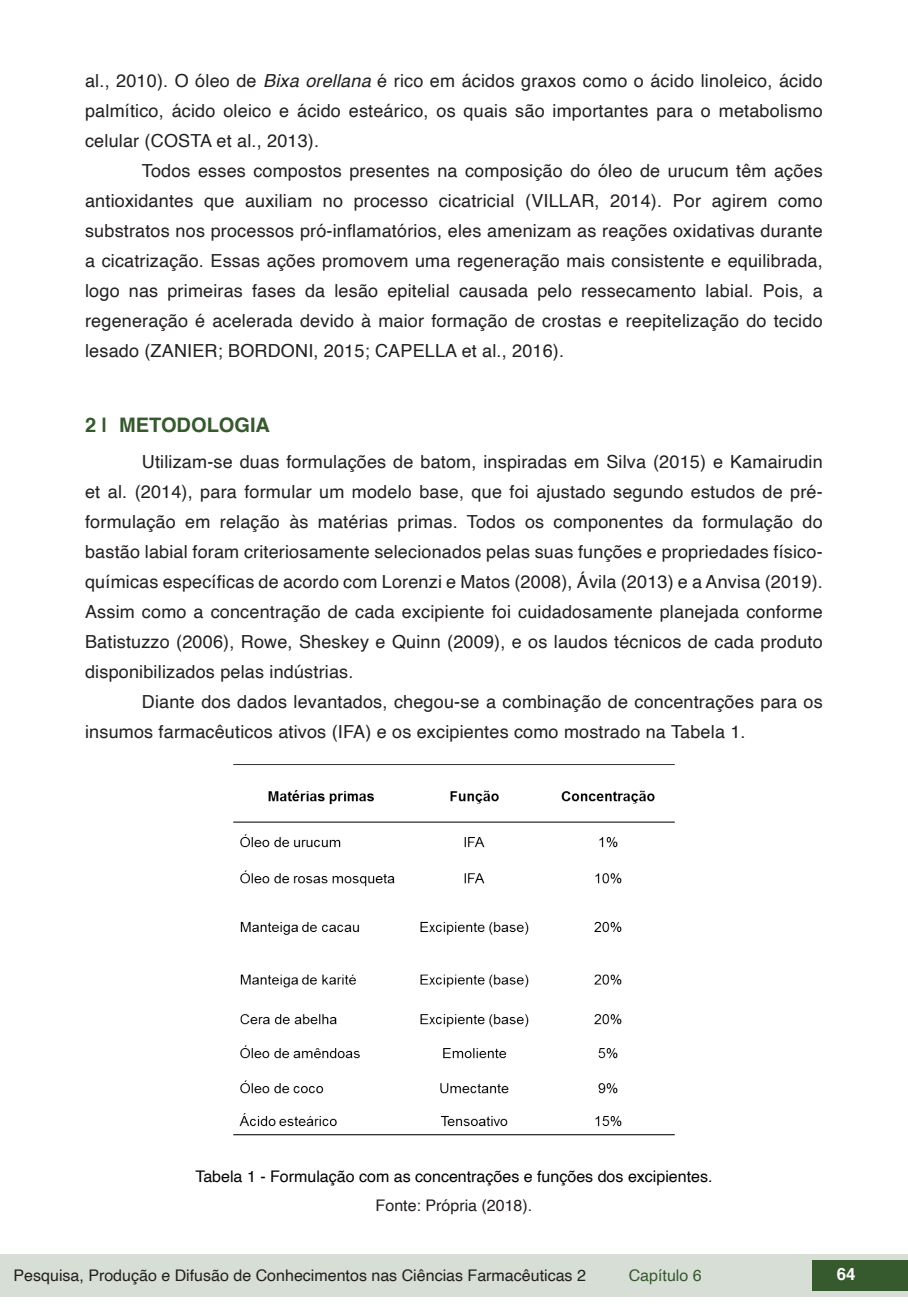
<style>
.page{position:relative;width:908px;height:1304px;background:#fff}
.page>*{position:absolute;margin:0;border:0;box-sizing:border-box;transform-origin:0 0}
.t1{font:700 20px "Helvetica";color:#36592e}
.txt{font:18px/30px "Helvetica";letter-spacing:.01em;color:#231f20;text-align:justify}
.t2{font:700 16.8px "Helvetica";color:#fff}
.fonte_tab_gra_imag{font:16px "Helvetica";color:#231f20}
.info_tab_graf_imag{font:16px "Helvetica";color:#000}
.t3{font:16px "Helvetica";color:#36592e}
.s1{font-style:italic}
</style>
<div class="page">
<div style="left:0;top:1254px;width:906px;height:43px;background:#d7ded5"></div>
<div style="left:812px;top:1261px;width:95px;height:30px;background:#36592e"></div>
<img style="left:234px;top:764px;width:440px;height:372px">
<p class="txt" style="left:85px;top:66px;width:738px">al., 2010). O óleo de <span class="s1">Bixa orellana</span> é rico em ácidos graxos como o ácido linoleico, ácido palmítico, ácido oleico e ácido esteárico, os quais são importantes para o metabolismo celular (COSTA et al., 2013).</p>
<p class="txt" style="left:85px;top:156px;width:739px;text-indent:57px">Todos esses compostos presentes na composição do óleo de urucum têm ações antioxidantes que auxiliam no processo cicatricial (VILLAR, 2014). Por agirem como substratos nos processos pró-inflamatórios, eles amenizam as reações oxidativas durante a cicatrização. Essas ações promovem uma regeneração mais consistente e equilibrada, logo nas primeiras fases da lesão epitelial causada pelo ressecamento labial. Pois, a regeneração é acelerada devido à maior formação de crostas e reepitelização do tecido lesado (ZANIER; BORDONI, 2015; CAPELLA et al., 2016).</p>
<p class="t1" style="left:85px;top:409px;width:186px">2 | METODOLOGIA</p>
<p class="txt" style="left:85px;top:447px;width:738px;text-indent:57px">Utilizam-se duas formulações de batom, inspiradas em Silva (2015) e Kamairudin et al. (2014), para formular um modelo base, que foi ajustado segundo estudos de pré&shy;formulação em relação às matérias primas. Todos os componentes da formulação do bastão labial foram criteriosamente selecionados pelas suas funções e propriedades físico&shy;químicas específicas de acordo com Lorenzi e Matos (2008), Ávila (2013) e a Anvisa (2019).<br>Assim como a concentração de cada excipiente foi cuidadosamente planejada conforme Batistuzzo (2006), Rowe, Sheskey e Quinn (2009), e os laudos técnicos de cada produto disponibilizados pelas indústrias.</p>
<p class="txt" style="left:85px;top:687px;width:738px;text-indent:57px">Diante dos dados levantados, chegou-se a combinação de concentrações para os insumos farmacêuticos ativos (IFA) e os excipientes como mostrado na Tabela 1.</p>
<p class="info_tab_graf_imag" style="left:195px;top:1164px;width:518px">Tabela 1 - Formulação com as concentrações e funções dos excipientes.</p>
<p class="fonte_tab_gra_imag" style="left:375px;top:1193px;width:158px">Fonte: Própria (2018).</p>
<p class="fonte_tab_gra_imag" style="left:14px;top:1263px;width:573px">Pesquisa, Produção e Difusão de Conhecimentos nas Ciências Farmacêuticas 2</p>
<p class="t3" style="left:628px;top:1263px;width:74px">Capítulo 6</p>
<p class="t2" style="left:836px;top:1261px;width:20px">64</p>
</div>
